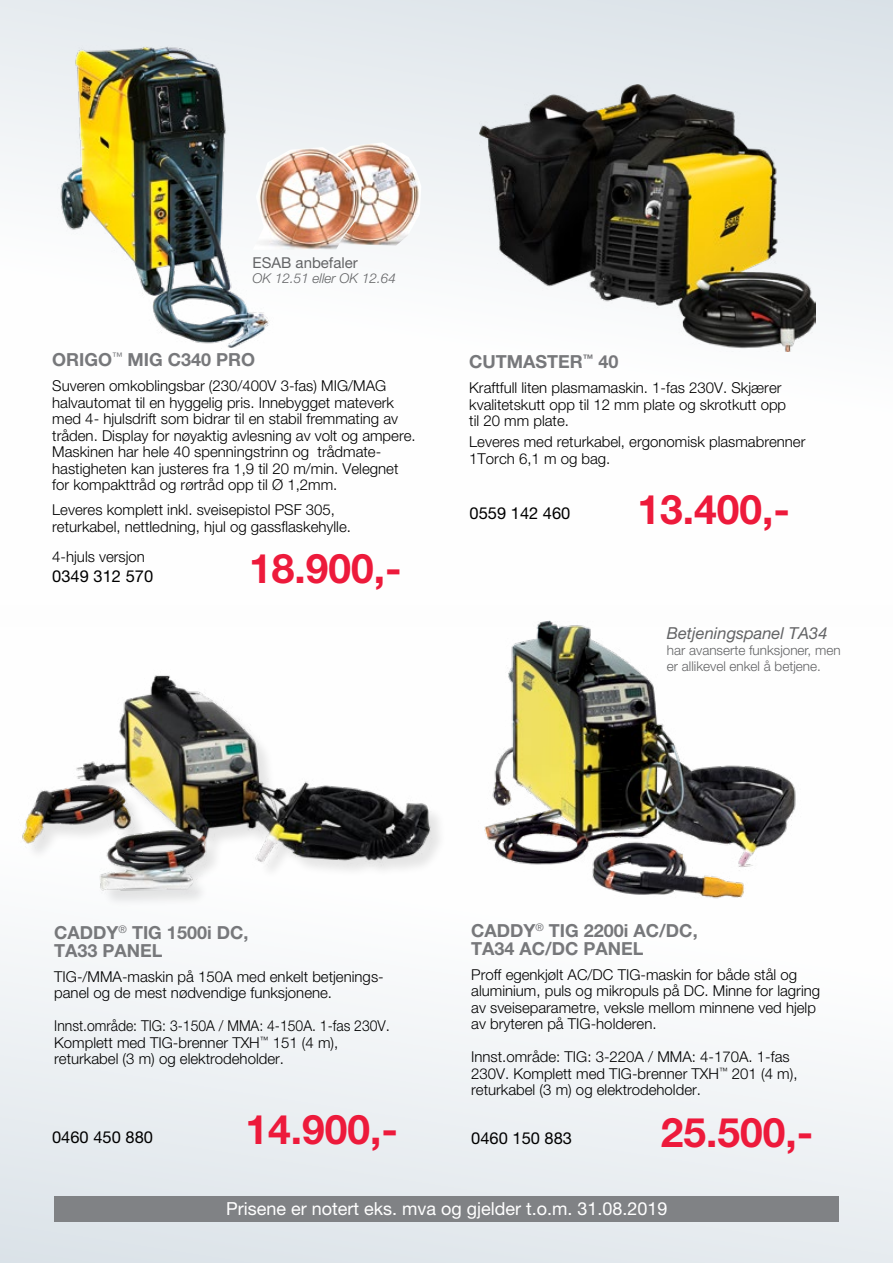
<style>
.page{position:relative;width:893px;height:1263px;background:#fff}
.page>*{position:absolute;margin:0;border:0;box-sizing:border-box;transform-origin:0 0}
.t1{font:700 40.8px "Helvetica Neue LT Pro";color:#ed1a3b}
.t2{font:700 18px/18px "Helvetica Neue LT Pro";color:#77787b}
.t3{font:18px "Helvetica Neue LT Pro";color:#fff}
.t4{font:16.5px "Helvetica Neue LT Pro";color:#000}
.t5{font:italic 16.5px "Helvetica Neue LT Pro";color:#636466}
.t6{font:300 15px/16.5px "Helvetica Neue LT Pro";color:#000}
.t7{font:300 15px/16.5px "Helvetica Neue LT Pro";color:#000;scale:.93 1}
.t8{font:15px "Helvetica Neue LT Pro";color:#636466}
.t9{font:300 13.5px/16.2px "Helvetica Neue LT Pro";color:#636466}
.t10{font:italic 300 13.5px "Helvetica Neue LT Pro";color:#636466}
</style>
<div class="page">
<div style="left:0;top:605px;width:893px;height:658px;background:linear-gradient(to bottom,#fff,#e6ebef)"></div>
<div style="left:0;top:0;width:893px;height:627px;background:linear-gradient(to bottom,#e4eaee,#fff)"></div>
<div style="left:54px;top:1196px;width:785px;height:26px;background:#808285"></div>
<img style="left:469px;top:602px;width:348px;height:311px">
<img style="left:21px;top:20px;width:278px;height:345px">
<img style="left:312px;top:142px;width:109px;height:104px">
<img style="left:253px;top:147px;width:109px;height:103px">
<img style="left:0;top:662px;width:446px;height:262px">
<img style="left:479px;top:84px;width:336px;height:268px">
<p class="t8" style="left:253px;top:254px;width:107px">ESAB anbefaler</p>
<p class="t10" style="left:253px;top:270px;width:145px">OK 12.51 eller OK 12.64</p>
<p class="t2" style="left:52px;top:350px;width:205px">ORIGO<sup>™</sup> MIG C340 PRO</p>
<p class="t6" style="left:52px;top:377px;width:365px">Suveren omkoblingsbar (230/400V 3-fas) MIG/MAG halvautomat til en hyggelig pris. Innebygget mateverk med 4- hjulsdrift som bidrar til en stabil fremmating av tråden. Display for nøyaktig avlesning av volt og ampere.<br>Maskinen har hele 40 spenningstrinn og trådmate&shy;hastigheten kan justeres fra 1,9 til 20 m/min. Velegnet for kompakttråd og rørtråd opp til Ø 1,2mm.</p>
<p class="t6" style="left:52px;top:501px;width:300px">Leveres komplett inkl. sveisepistol PSF 305, returkabel, nettledning, hjul og gassflaskehylle.</p>
<p class="t6" style="left:52px;top:548px;width:94px">4-hjuls versjon</p>
<p class="t4" style="left:52px;top:566px;width:102px">0349 312 570</p>
<h1 class="t1" style="left:249px;top:543px;width:154px">18.900,-</h1>
<p class="t2" style="left:469px;top:353px;width:151px">CUTMASTER<sup>™</sup> 40</p>
<p class="t6" style="left:469px;top:380px;width:318px">Kraftfull liten plasmamaskin. 1-fas 230V. Skjærer kvalitetskutt opp til 12 mm plate og skrotkutt opp til 20 mm plate.</p>
<p class="t6" style="left:469px;top:434px;width:338px">Leveres med returkabel, ergonomisk plasmabrenner<br>1Torch 6,1 m og bag.</p>
<p class="t4" style="left:470px;top:503px;width:102px">0559 142 460</p>
<h1 class="t1" style="left:637px;top:484px;width:154px">13.400,-</h1>
<p class="t5" style="left:667px;top:623px;width:162px">Betjeningspanel TA34</p>
<p class="t9" style="left:667px;top:642px;width:175px">har avanserte funksjoner, men er allikevel enkel å betjene.</p>
<p class="t2" style="left:54px;top:923px;width:196px">CADDY<sup>®</sup> TIG 1500i DC,<br>TA33 PANEL</p>
<p class="t6" style="left:54px;top:968px;width:331px">TIG-/MMA-maskin på 150A med enkelt betjenings&shy;panel og de mest nødvendige funksjonene.</p>
<p class="t7" style="left:54px;top:1017px;width:362px">Innst.område: TIG: 3-150A / MMA: 4-150A. 1-fas 230V.<br>Komplett med TIG-brenner TXH<sup>™</sup> 151 (4 m), returkabel (3 m) og elektrodeholder.</p>
<p class="t4" style="left:52px;top:1127px;width:102px">0460 450 880</p>
<h1 class="t1" style="left:245px;top:1104px;width:154px">14.900,-</h1>
<p class="t2" style="left:471px;top:921px;width:228px">CADDY<sup>®</sup> TIG 2200i AC/DC,<br>TA34 AC/DC PANEL</p>
<p class="t6" style="left:471px;top:966px;width:350px">Proff egenkjølt AC/DC TIG-maskin for både stål og aluminium, puls og mikropuls på DC. Minne for lagring av sveiseparametre, veksle mellom minnene ved hjelp av bryteren på TIG-holderen.</p>
<p class="t6" style="left:471px;top:1048px;width:328px">Innst.område: TIG: 3-220A / MMA: 4-170A. 1-fas<br>230V. Komplett med TIG-brenner TXH<sup>™</sup> 201 (4 m), returkabel (3 m) og elektrodeholder.</p>
<p class="t4" style="left:471px;top:1128px;width:102px">0460 150 883</p>
<h1 class="t1" style="left:661px;top:1107px;width:154px">25.500,-</h1>
<p class="t3" style="left:226px;top:1198px;width:443px">Prisene er notert eks. mva og gjelder t.o.m. 31.08.2019</p>
</div>
